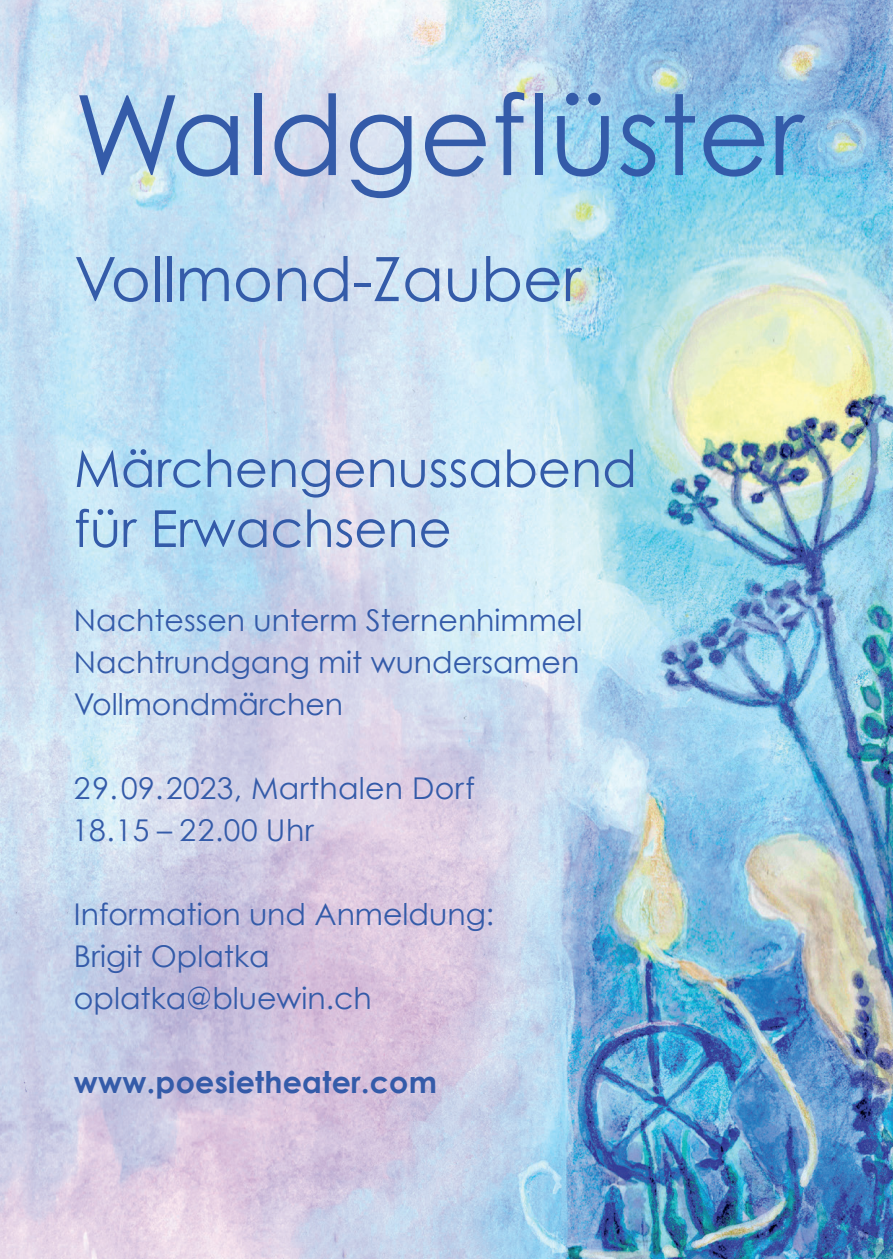
<style>
.page{position:relative;width:893px;height:1259px;background:#fff}
.page>*{position:absolute;margin:0;border:0;box-sizing:border-box;transform-origin:0 0}
.t1{font:111px "Century Gothic";color:#345ba9}
.t2{font:61.2px "Century Gothic";color:#345ba9}
.t3{font:51px/60px "Century Gothic";color:#345ba9}
.t4{font:30px/42px "Century Gothic";color:#345ba9}
.t5{font:700 30px "Century Gothic";letter-spacing:.01em;color:#345ba9}
</style>
<div class="page">
<img style="left:0;top:0;width:893px;height:1259px">
<h1 class="t1" style="left:74px;top:67px;width:731px">Waldgeflüster</h1>
<h2 class="t2" style="left:74px;top:242px;width:509px">Vollmond-Zauber</h2>
<h3 class="t3" style="left:74px;top:438px;width:565px">Märchengenussabend für Erwachsene</h3>
<p class="t4" style="left:74px;top:599px;width:510px;text-align:justify">Nachtessen unterm Sternenhimmel Nachtrundgang mit wundersamen Vollmondmärchen</p>
<p class="t4" style="left:72px;top:767px;width:404px">29.09.2023, Marthalen Dorf<br>18.15 – 22.00 Uhr</p>
<p class="t4" style="left:74px;top:893px;width:422px">Information und Anmeldung:<br>Brigit Oplatka oplatka@bluewin.ch</p>
<p class="t5" style="left:74px;top:1063px;width:365px">www.poesietheater.com</p>
</div>
